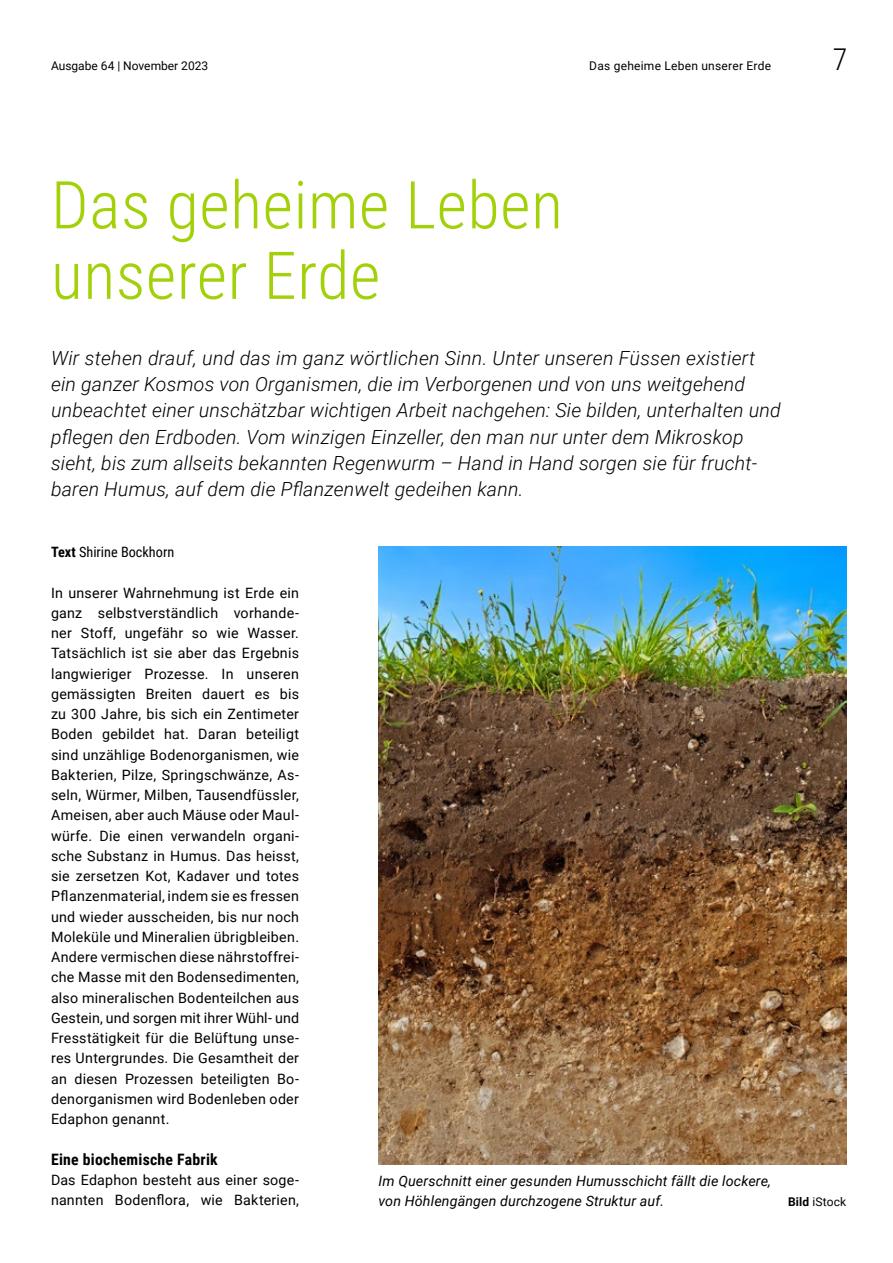
<style>
.page{position:relative;width:893px;height:1263px;background:#fff}
.page>*{position:absolute;margin:0;border:0;box-sizing:border-box;transform-origin:0 0}
.t1{font:300 66px/70.5px "Roboto Condensed";letter-spacing:.01em;color:#a3d109}
.t2{font:300 30px "Roboto Condensed";color:#000}
.t3{font:italic 300 19.5px/26.2px "Roboto";letter-spacing:.01em;color:#000}
.t4{font:700 15.75px "Roboto Condensed";letter-spacing:.015em;color:#000}
.t5{font:14.25px/20.2px "Roboto";letter-spacing:.02em;color:#000;text-align:justify}
.t6{font:italic 14.25px/20.2px "Roboto";letter-spacing:.01em;color:#000}
.t7{font:14.25px "Roboto Condensed";color:#000}
.t8{font:12px "Roboto";letter-spacing:.01em;color:#000}
.s1{font-weight:700}
</style>
<div class="page">
<img style="left:378px;top:546px;width:468px;height:619px">
<p class="t8" style="left:51px;top:58px;width:159px">Ausgabe 64 | November 2023</p>
<p class="t8" style="left:589px;top:58px;width:183px">Das geheime Leben unserer Erde</p>
<h2 class="t2" style="left:833px;top:39px;width:16px">7</h2>
<h1 class="t1" style="left:51px;top:167px;width:513px">Das geheime Leben unserer Erde</h1>
<p class="t3" style="left:51px;top:344px;width:731px">Wir stehen drauf, und das im ganz wörtlichen Sinn. Unter unseren Füssen existiert ein ganzer Kosmos von Organismen, die im Verborgenen und von uns weitgehend unbeachtet einer unschätzbar wichtigen Arbeit nachgehen: Sie bilden, unterhalten und pflegen den Erdboden. Vom winzigen Einzeller, den man nur unter dem Mikroskop sieht, bis zum allseits bekannten Regenwurm – Hand in Hand sorgen sie für frucht&shy;baren Humus, auf dem die Pflanzenwelt gedeihen kann.</p>
<p class="t7" style="left:51px;top:542px;width:125px"><span class="s1">Text</span> Shirine Bockhorn</p>
<p class="t5" style="left:51px;top:582px;width:250px">In unserer Wahrnehmung ist Erde ein ganz selbstverständlich vorhande&shy;ner Stoff, ungefähr so wie Wasser.<br>Tatsächlich ist sie aber das Ergebnis langwieriger Prozesse. In unseren gemässigten Breiten dauert es bis zu 300 Jahre, bis sich ein Zentimeter Boden gebildet hat. Daran beteiligt sind unzählige Bodenorganismen, wie Bakterien, Pilze, Springschwänze, As&shy;seln, Würmer, Milben, Tausendfüssler, Ameisen, aber auch Mäuse oder Maul&shy;würfe. Die einen verwandeln organi&shy;sche Substanz in Humus. Das heisst, sie zersetzen Kot, Kadaver und totes Pflanzenmaterial, indem sie es fressen und wieder ausscheiden, bis nur noch Moleküle und Mineralien übrigbleiben.<br>Andere vermischen diese nährstoffrei&shy;che Masse mit den Bodensedimenten, also mineralischen Bodenteilchen aus Gestein, und sorgen mit ihrer Wühl- und Fresstätigkeit für die Belüftung unse&shy;res Untergrundes. Die Gesamtheit der an diesen Prozessen beteiligten Bo&shy;denorganismen wird Bodenleben oder Edaphon genannt.</p>
<p class="t4" style="left:51px;top:1148px;width:168px">Eine biochemische Fabrik</p>
<p class="t5" style="left:51px;top:1169px;width:250px">Das Edaphon besteht aus einer soge&shy;nannten Bodenflora, wie Bakterien,</p>
<p class="t6" style="left:378px;top:1170px;width:394px">Im Querschnitt einer gesunden Humusschicht fällt die lockere, von Höhlengängen durchzogene Struktur auf.</p>
<p class="t8" style="left:788px;top:1193px;width:59px"><span class="s1">Bild</span> iStock</p>
</div>
